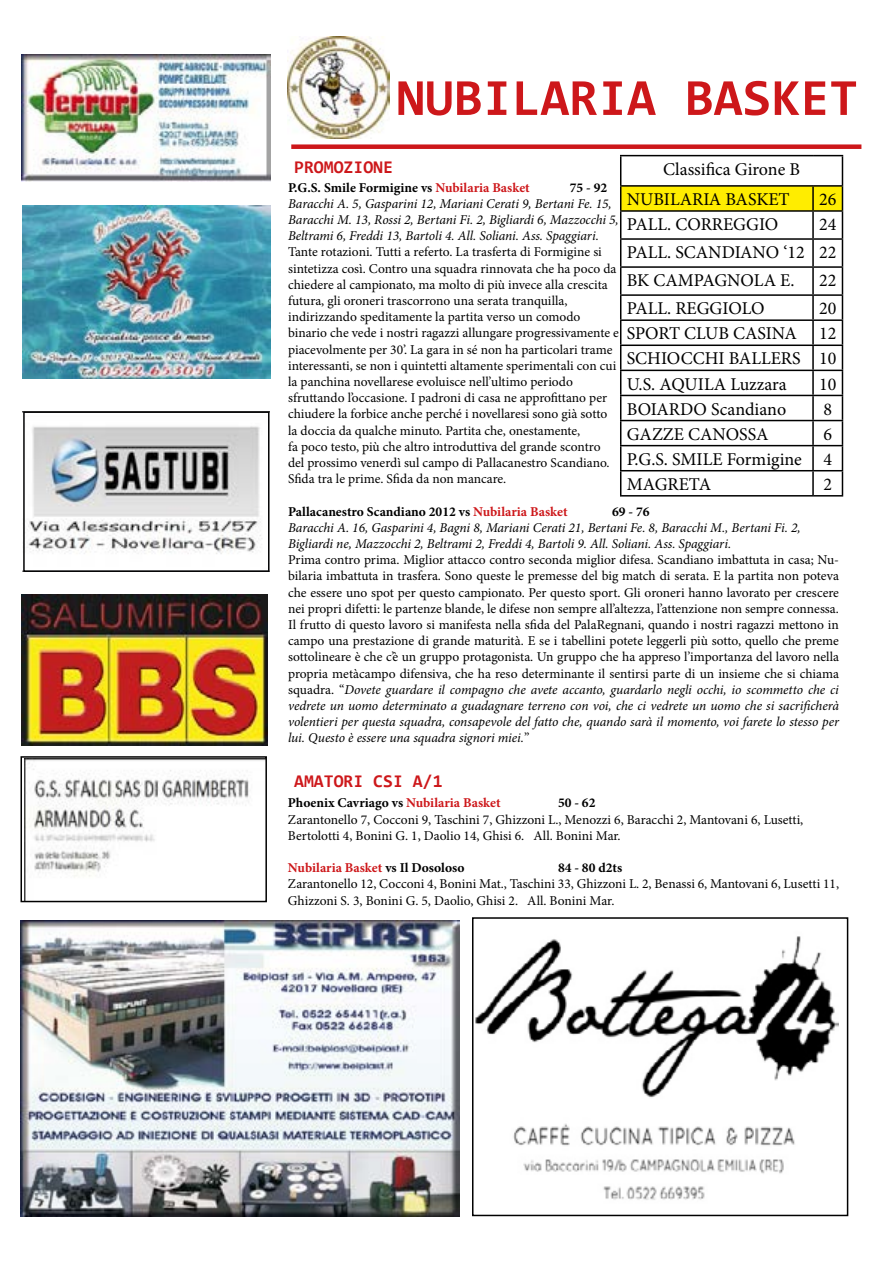
<style>
.page{position:relative;width:893px;height:1263px;background:#fff}
.page>*{position:absolute;margin:0;border:0;box-sizing:border-box;transform-origin:0 0}
.t1{font:700 52.5px "Code New Roman";color:#cd171a}
.t2{font:18px/25px "Minion Pro";color:#000;text-align:justify}
.t3{font:700 18px "Code New Roman";color:#cd171a}
.t4{font:13.5px/16.2px "Minion Pro";color:#000}
.t5{font:italic 13.5px/16.2px "Minion Pro";letter-spacing:-.01em;color:#000}
.t6{font:700 13.5px "Minion Pro";color:#000}
.t7{font:700 13.5px "Minion Pro";color:#cd171a}
.s1{color:#cd171a}
.s2{font-style:italic}
.s3{color:#000}
</style>
<div class="page">
<div style="left:291px;top:144px;width:570px;height:5px;background:#cd171a"></div>
<img style="left:21px;top:54px;width:250px;height:128px">
<img style="left:22px;top:205px;width:249px;height:173px">
<img style="left:24px;top:759px;width:240px;height:140px">
<img style="left:288px;top:37px;width:102px;height:102px">
<img style="left:22px;top:411px;width:240px;height:161px">
<img style="left:21px;top:594px;width:247px;height:151px">
<div style="left:21px;top:756px;width:246px;height:146px;border:2px solid #000"></div>
<img style="left:475px;top:936px;width:364px;height:264px">
<div style="left:472px;top:917px;width:376px;height:299px;border:2px solid #000"></div>
<div style="left:23px;top:411px;width:247px;height:161px;border:2px solid #020203"></div>
<img style="left:21px;top:921px;width:439px;height:295px">
<hr style="left:620px;top:155px;width:193px;height:1px;background:#000">
<hr style="left:813px;top:155px;width:30px;height:1px;background:#000">
<svg style="left:620px;top:156px;width:223px;height:339px"></svg>
<hr style="left:620px;top:495px;width:193px;height:2px;background:#000">
<hr style="left:813px;top:495px;width:30px;height:2px;background:#000">
<h1 class="t1" style="left:396px;top:64px;width:464px">NUBILARIA BASKET</h1>
<h2 class="t3" style="left:294px;top:155px;width:101px">PROMOZIONE</h2>
<h2 class="t2" style="left:627px;top:154px;width:175px;line-height:30.3px;text-indent:36px">Classifica Girone B<br>NUBILARIA BASKET</h2>
<p class="t6" style="left:288px;top:178px;width:243px">P.G.S. Smile Formigine vs <span class="s1">Nubilaria Basket</span></p>
<p class="t6" style="left:570px;top:178px;width:39px">75 - 92</p>
<p class="t5" style="left:288px;top:195px;width:332px">Baracchi A. 5, Gasparini 12, Mariani Cerati 9, Bertani Fe. 15,<br>Baracchi M. 13, Rossi 2, Bertani Fi. 2, Bigliardi 6, Mazzocchi 5,<br>Beltrami 6, Freddi 13, Bartoli 4. All. Soliani. Ass. Spaggiari.</p>
<p class="t4" style="left:288px;top:244px;width:332px">Tante rotazioni. Tutti a referto. La trasferta di Formigine si sintetizza così. Contro una squadra rinnovata che ha poco da chiedere al campionato, ma molto di più invece alla crescita futura, gli oroneri trascorrono una serata tranquilla, indirizzando speditamente la partita verso un comodo binario che vede i nostri ragazzi allungare progressivamente e piacevolmente per 30’. La gara in sé non ha particolari trame interessanti, se non i quintetti altamente sperimentali con cui la panchina novellarese evoluisce nell’ultimo periodo sfruttando l’occasione. I padroni di casa ne approfittano per chiudere la forbice anche perché i novellaresi sono già sotto la doccia da qualche minuto. Partita che, onestamente,<br>fa poco testo, più che altro introduttiva del grande scontro del prossimo venerdì sul campo di Pallacanestro Scandiano.<br>Sfida tra le prime. Sfida da non mancare.</p>
<p class="t6" style="left:288px;top:502px;width:281px">Pallacanestro Scandiano 2012 vs <span class="s1">Nubilaria Basket</span></p>
<p class="t6" style="left:612px;top:502px;width:39px">69 - 76</p>
<p class="t5" style="left:288px;top:519px;width:514px">Baracchi A. 16, Gasparini 4, Bagni 8, Mariani Cerati 21, Bertani Fe. 8, Baracchi M., Bertani Fi. 2,<br>Bigliardi ne, Mazzocchi 2, Beltrami 2, Freddi 4, Bartoli 9. All. Soliani. Ass. Spaggiari.</p>
<p class="t4" style="left:288px;top:552px;width:552px;text-align:justify">Prima contro prima. Miglior attacco contro seconda miglior difesa. Scandiano imbattuta in casa; Nu&shy;bilaria imbattuta in trasfera. Sono queste le premesse del big match di serata. E la partita non poteva che essere uno spot per questo campionato. Per questo sport. Gli oroneri hanno lavorato per crescere nei propri difetti: le partenze blande, le difese non sempre all’altezza, l’attenzione non sempre connessa.<br>Il frutto di questo lavoro si manifesta nella sfida del PalaRegnani, quando i nostri ragazzi mettono in campo una prestazione di grande maturità. E se i tabellini potete leggerli più sotto, quello che preme sottolineare è che c’è un gruppo protagonista. Un gruppo che ha appreso l’importanza del lavoro nella propria metàcampo difensiva, che ha reso determinante il sentirsi parte di un insieme che si chiama squadra. “<span class="s2">Dovete guardare il compagno che avete accanto, guardarlo negli occhi, io scommetto che ci vedrete un uomo determinato a guadagnare terreno con voi, che ci vedrete un uomo che si sacrificherà volentieri per questa squadra, consapevole del fatto che, quando sarà il momento, voi farete lo stesso per lui. Questo è essere una squadra signori miei.</span>”</p>
<h2 class="t2" style="left:819px;top:187px;width:19px">26</h2>
<h2 class="t2" style="left:627px;top:212px;width:153px">PALL. CORREGGIO</h2>
<h2 class="t2" style="left:627px;top:210px;width:211px;line-height:28px;text-indent:192px">24<br>PALL. SCANDIANO ‘12 22<br>BK CAMPAGNOLA E.</h2>
<h2 class="t2" style="left:819px;top:268px;width:19px">22</h2>
<h2 class="t2" style="left:627px;top:296px;width:139px">PALL. REGGIOLO</h2>
<h2 class="t2" style="left:627px;top:296px;width:211px;text-indent:192px">20<br>SPORT CLUB CASINA 12<br>SCHIOCCHI BALLERS 10<br>U.S. AQUILA Luzzara</h2>
<h2 class="t2" style="left:819px;top:371px;width:19px">10</h2>
<h2 class="t2" style="left:627px;top:396px;width:161px">BOIARDO Scandiano</h2>
<h2 class="t2" style="left:823px;top:396px;width:10px">8</h2>
<h2 class="t2" style="left:627px;top:421px;width:143px">GAZZE CANOSSA</h2>
<h2 class="t2" style="left:627px;top:421px;width:207px;text-indent:197px">6<br>P.G.S. SMILE Formigine 4<br>MAGRETA</h2>
<h2 class="t2" style="left:823px;top:472px;width:10px">2</h2>
<h2 class="t3" style="left:294px;top:769px;width:150px">AMATORI CSI A/1</h2>
<p class="t6" style="left:288px;top:793px;width:214px">Phoenix Cavriago vs <span class="s1">Nubilaria Basket</span></p>
<p class="t6" style="left:558px;top:793px;width:39px">50 - 62</p>
<p class="t4" style="left:288px;top:811px;width:517px">Zarantonello 7, Cocconi 9, Taschini 7, Ghizzoni L., Menozzi 6, Baracchi 2, Mantovani 6, Lusetti,<br>Bertolotti 4, Bonini G. 1, Daolio 14, Ghisi 6. All. Bonini Mar.</p>
<p class="t7" style="left:288px;top:858px;width:178px">Nubilaria Basket <span class="s3">vs Il Dosoloso</span></p>
<p class="t6" style="left:558px;top:858px;width:66px">84 - 80 d2ts</p>
<p class="t4" style="left:288px;top:876px;width:553px">Zarantonello 12, Cocconi 4, Bonini Mat., Taschini 33, Ghizzoni L. 2, Benassi 6, Mantovani 6, Lusetti 11,<br>Ghizzoni S. 3, Bonini G. 5, Daolio, Ghisi 2. All. Bonini Mar.</p>
</div>
